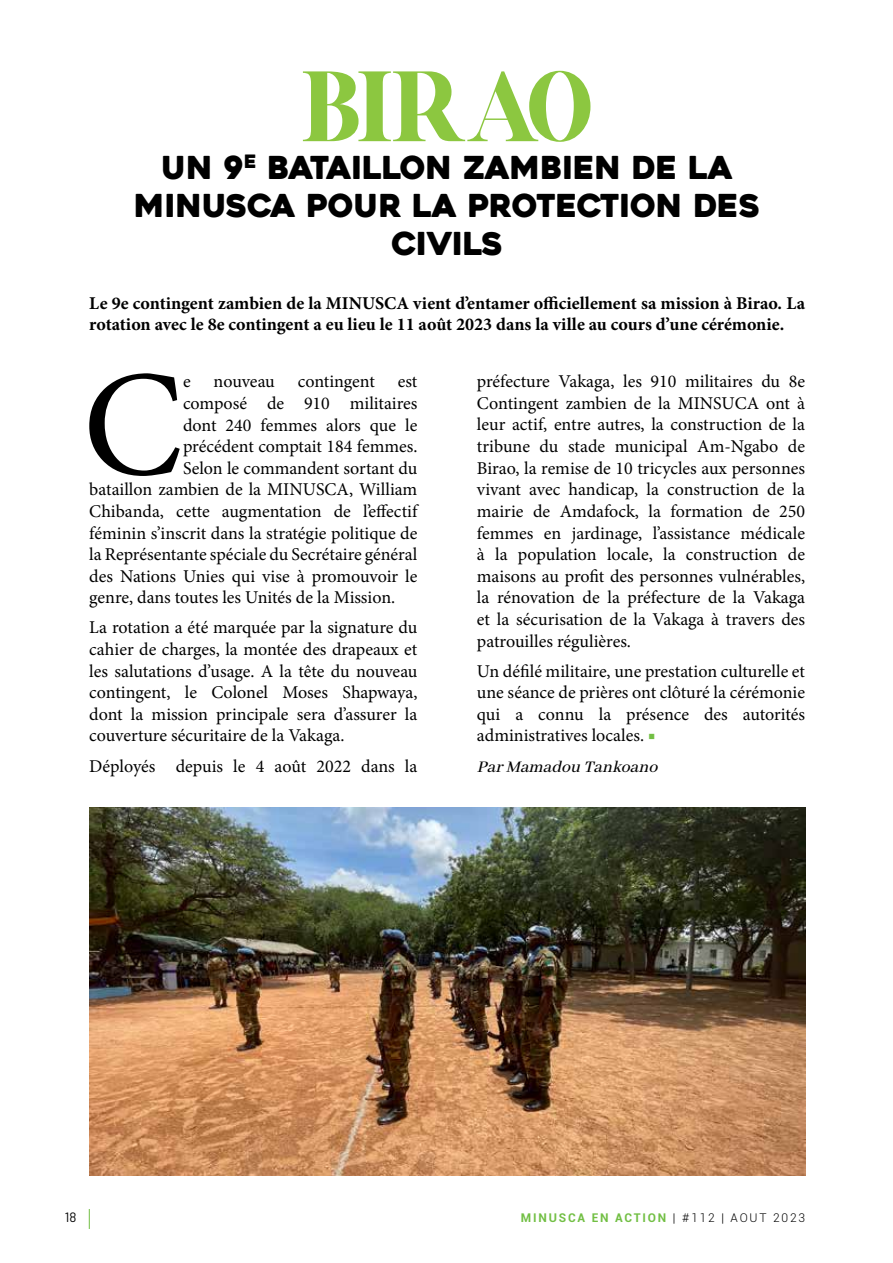
<style>
.page{position:relative;width:893px;height:1263px;background:#fff}
.page>*{position:absolute;margin:0;border:0;box-sizing:border-box;transform-origin:0 0}
.t1{font:150.9px "Mignon";color:#000}
.t2{font:90px "AL Nevrada Personal Use Only";color:#8cc740}
.t3{font:31.5px/37.8px "Heavitas";color:#000;text-align:center}
.t4{font:18px/21.6px "Mignon";color:#000;text-align:justify}
.t5{font:700 18px/21.6px "Mignon";color:#000}
.t6{font:italic 500 18px "Abhaya Libre";color:#000}
.t7{font:13.5px "Barlow";color:#000}
.t8{font:700 12px "Roboto";letter-spacing:.15em;color:#72bf44}
.s1{font-family:"Minion Pro";color:#72bf44}
.s2{font-weight:300;color:#000}
</style>
<div class="page">
<svg style="left:89px;top:1209px;width:1px;height:20px"></svg>
<img style="left:90px;top:808px;width:715px;height:368px">
<h2 class="t2" style="left:303px;top:57px;width:290px">BIRAO</h2>
<h3 class="t3" style="left:134px;top:149px;width:627px">UN 9<sup>E</sup> BATAILLON ZAMBIEN DE LA<br>MINUSCA POUR LA PROTECTION DES<br>CIVILS</h3>
<p class="t5" style="left:89px;top:292px;width:717px">Le 9e contingent zambien de la MINUSCA vient d’entamer officiellement sa mission à Birao. La rotation avec le 8e contingent a eu lieu le 11 août 2023 dans la ville au cours d’une cérémonie.</p>
<h1 class="t1" style="left:83px;top:324px;width:102px">C</h1>
<p class="t4" style="left:183px;top:371px;width:9px">e</p>
<p class="t4" style="left:214px;top:371px;width:63px">nouveau</p>
<p class="t4" style="left:298px;top:371px;width:79px">contingent</p>
<p class="t4" style="left:398px;top:371px;width:21px">est</p>
<p class="t4" style="left:477px;top:371px;width:330px">préfecture Vakaga, les 910 militaires du 8e Contingent zambien de la MINSUCA ont à leur actif, entre autres, la construction de la tribune du stade municipal Am-Ngabo de Birao, la remise de 10 tricycles aux personnes vivant avec handicap, la construction de la mairie de Amdafock, la formation de 250 femmes en jardinage, l’assistance médicale à la population locale, la construction de maisons au profit des personnes vulnérables, la rénovation de la préfecture de la Vakaga et la sécurisation de la Vakaga à travers des patrouilles régulières.</p>
<p class="t4" style="left:477px;top:660px;width:330px">Un défilé militaire, une prestation culturelle et une séance de prières ont clôturé la cérémonie qui a connu la présence des autorités administratives locales. <span class="s1">■</span></p>
<p class="t6" style="left:477px;top:756px;width:187px">ParMamadou Tankoano</p>
<p class="t4" style="left:183px;top:392px;width:236px">composé de 910 militaires</p>
<p class="t4" style="left:183px;top:414px;width:236px">dont 240 femmes alors que le</p>
<p class="t4" style="left:183px;top:436px;width:236px">précédent comptait 184 femmes.</p>
<p class="t4" style="left:183px;top:457px;width:236px">Selon le commandent sortant du</p>
<p class="t4" style="left:89px;top:479px;width:330px">bataillon zambien de la MINUSCA, William</p>
<p class="t4" style="left:89px;top:500px;width:330px">Chibanda, cette augmentation de l’effectif</p>
<p class="t4" style="left:89px;top:522px;width:330px">féminin s’inscrit dans la stratégie politique de</p>
<p class="t4" style="left:89px;top:544px;width:330px">la Représentante spéciale du Secrétaire général</p>
<p class="t4" style="left:89px;top:565px;width:330px">des Nations Unies qui vise à promouvoir le</p>
<p class="t4" style="left:89px;top:587px;width:307px">genre, dans toutes les Unités de la Mission.</p>
<p class="t4" style="left:89px;top:617px;width:330px">La rotation a été marquée par la signature du cahier de charges, la montée des drapeaux et les salutations d’usage. A la tête du nouveau contingent, le Colonel Moses Shapwaya, dont la mission principale sera d’assurer la couverture sécuritaire de la Vakaga.</p>
<p class="t4" style="left:89px;top:755px;width:330px">Déployés depuis le 4 août 2022 dans la</p>
<p class="t7" style="left:65px;top:1209px;width:13px">18</p>
<p class="t8" style="left:521px;top:1209px;width:286px">MINUSCA EN ACTION <span class="s2">| #112 | AOUT 2023</span></p>
</div>
